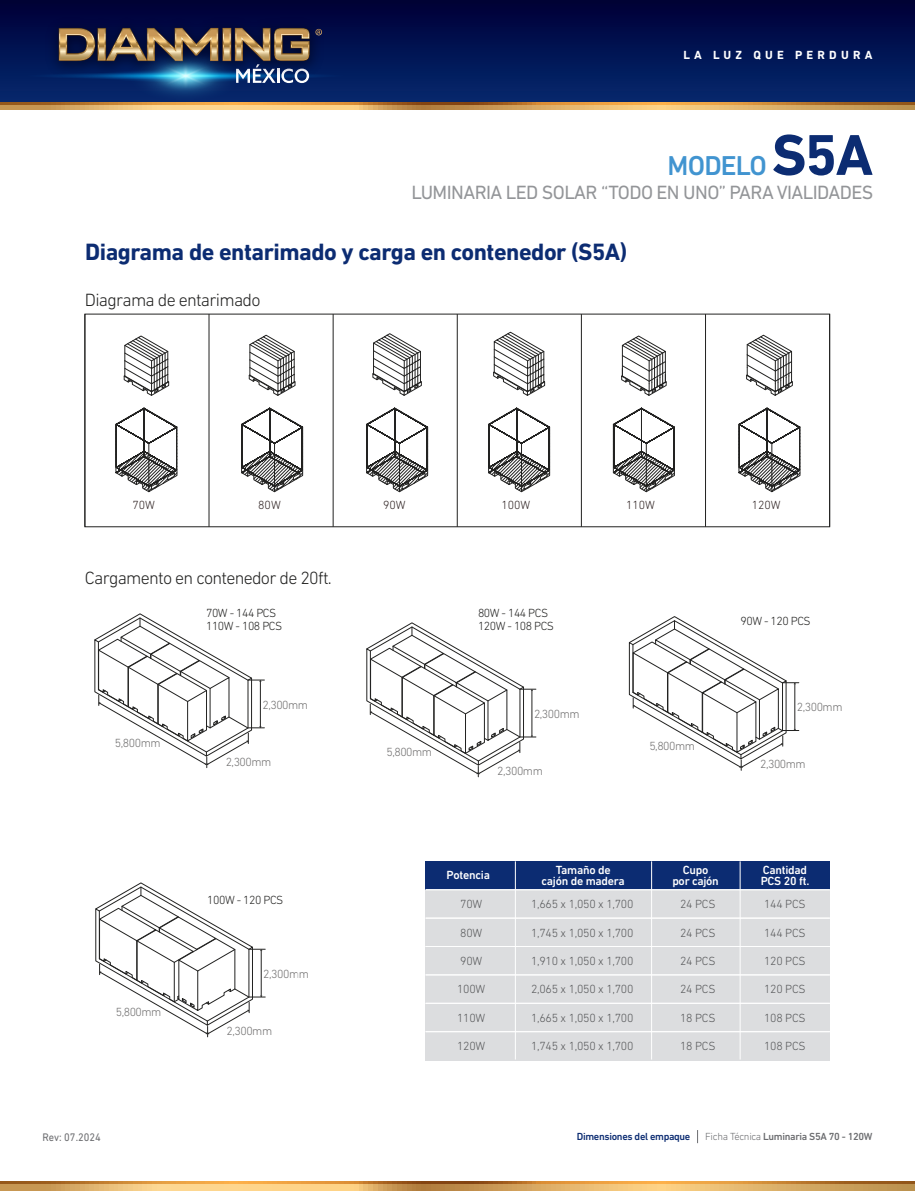
<style>
.page{position:relative;width:915px;height:1191px;background:#fff}
.page>*{position:absolute;margin:0;border:0;box-sizing:border-box;transform-origin:0 0}
.t1{font:500 27.75px "DIN Next LT Pro";letter-spacing:-.03em;color:#4194d0}
.t2{font:700 24px "DIN Next LT Pro";letter-spacing:-.02em;color:#0c2c72}
.t3{font:19.5px "DIN Next LT Pro";letter-spacing:-.03em;color:#939598}
.t4{font:300 18px "DIN Next LT Pro";letter-spacing:-.04em;color:#222221}
.t5{font:300 12px "DIN Next LT Pro";letter-spacing:-.02em;color:#57585a}
.t6{font:300 12px "DIN Next LT Pro";letter-spacing:-.04em;color:#6f6e6e}
.t7{font:300 12px/13.2px "DIN Next LT Pro";letter-spacing:-.04em;color:#222221}
.t8{font:500 12px "DIN Next LT Pro";letter-spacing:-.02em;color:#fff}
.t9{font:300 12px "DIN Next LT Pro";color:#2e2222}
.t10{font:700 12px "DIN Next LT Pro";letter-spacing:.35em;color:#fff}
.t11{font:11.1px "DIN Next LT Pro";color:#6c6d70;scale:.94 1}
.t12{font:500 10.5px "DIN Next LT Pro";letter-spacing:-.03em;color:#6c6d70}
.t13{font:500 10.5px "DIN Next LT Pro";letter-spacing:-.03em;color:#0c2c72}
.s1{font-weight:700;font-size:58.5px;color:#0c2c72}
.s2{font-weight:300}
</style>
<div class="page">
<div style="left:0;top:0;width:914px;height:106px;background:linear-gradient(to bottom,#000039,#13306a)"></div>
<img style="left:4px;top:0;width:360px;height:110px">
<svg style="left:21px;top:28px;width:328px;height:75px;background:#354363"></svg>
<svg style="left:0;top:1183px;width:914px;height:8px;background:#ddae66"></svg>
<svg style="left:0;top:1181px;width:914px;height:2px;background:#c88131"></svg>
<svg style="left:0;top:104px;width:914px;height:5px;background:#dbaa62"></svg>
<svg style="left:0;top:103px;width:914px;height:1px"></svg>
<hr style="left:829px;top:314px;width:1px;height:213px;background:#222221">
<hr style="left:705px;top:314px;width:1px;height:213px;background:#222221">
<hr style="left:581px;top:314px;width:1px;height:213px;background:#222221">
<hr style="left:457px;top:314px;width:1px;height:213px;background:#222221">
<hr style="left:333px;top:314px;width:1px;height:213px;background:#222221">
<hr style="left:209px;top:314px;width:1px;height:213px;background:#222221">
<hr style="left:85px;top:314px;width:1px;height:213px;background:#222221">
<svg style="left:248px;top:335px;width:48px;height:61px"></svg>
<svg style="left:124px;top:335px;width:45px;height:61px"></svg>
<svg style="left:372px;top:333px;width:50px;height:63px"></svg>
<svg style="left:493px;top:332px;width:52px;height:64px"></svg>
<svg style="left:621px;top:335px;width:45px;height:61px"></svg>
<svg style="left:746px;top:335px;width:46px;height:61px"></svg>
<svg style="left:115px;top:407px;width:62px;height:85px"></svg>
<svg style="left:241px;top:407px;width:62px;height:85px"></svg>
<svg style="left:366px;top:407px;width:62px;height:85px"></svg>
<svg style="left:488px;top:407px;width:62px;height:85px"></svg>
<svg style="left:612px;top:407px;width:62px;height:85px"></svg>
<svg style="left:738px;top:407px;width:62px;height:85px"></svg>
<svg style="left:94px;top:613px;width:170px;height:154px"></svg>
<svg style="left:628px;top:616px;width:170px;height:154px"></svg>
<svg style="left:95px;top:882px;width:170px;height:154px"></svg>
<svg style="left:366px;top:622px;width:169px;height:155px"></svg>
<div style="left:425px;top:861px;width:404px;height:199px;background:#dcdddf"></div>
<div style="left:425px;top:861px;width:404px;height:29px;background:#0c2c72"></div>
<svg style="left:697px;top:1130px;width:1px;height:13px"></svg>
<hr style="left:515px;top:861px;width:1px;height:198px;background:#fff">
<hr style="left:425px;top:974px;width:404px;height:1px;background:#fff">
<hr style="left:425px;top:917px;width:404px;height:1px;background:#fff">
<hr style="left:425px;top:1031px;width:404px;height:1px;background:#fff">
<hr style="left:425px;top:889px;width:404px;height:1px;background:#fff">
<hr style="left:425px;top:1003px;width:404px;height:1px;background:#fff">
<hr style="left:425px;top:946px;width:404px;height:1px;background:#fff">
<hr style="left:739px;top:861px;width:1px;height:198px;background:#fff">
<hr style="left:651px;top:861px;width:1px;height:198px;background:#fff">
<p class="t10" style="left:683px;top:48px;width:190px">LA LUZ QUE PERDURA</p>
<h1 class="t1" style="left:667px;top:149px;width:207px">MODELO <span class="s1">S5A</span></h1>
<h3 class="t3" style="left:411px;top:181px;width:463px">LUMINARIA LED SOLAR “TODO EN UNO” PARA VIALIDADES</h3>
<p class="t2" style="left:85px;top:238px;width:543px">Diagrama de entarimado y carga en contenedor (S5A)</p>
<p class="t4" style="left:85px;top:289px;width:177px">Diagrama de entarimado</p>
<p class="t9" style="left:132px;top:498px;width:24px">70W</p>
<p class="t9" style="left:258px;top:498px;width:24px">80W</p>
<p class="t9" style="left:383px;top:498px;width:24px">90W</p>
<p class="t9" style="left:501px;top:498px;width:30px">100W</p>
<p class="t9" style="left:626px;top:498px;width:30px">110W</p>
<p class="t9" style="left:751px;top:498px;width:30px">120W</p>
<p class="t4" style="left:85px;top:567px;width:248px">Cargamento en contenedor de 20ft.</p>
<p class="t7" style="left:206px;top:606px;width:78px">70W - 144 PCS<br>110W - 108 PCS</p>
<p class="t7" style="left:740px;top:614px;width:72px">90W - 120 PCS</p>
<p class="t7" style="left:478px;top:606px;width:78px">80W - 144 PCS<br>120W - 108 PCS</p>
<p class="t6" style="left:115px;top:736px;width:47px">5,800mm</p>
<p class="t6" style="left:262px;top:697px;width:47px">2,300mm</p>
<p class="t6" style="left:226px;top:754px;width:47px">2,300mm</p>
<p class="t6" style="left:116px;top:1005px;width:47px">5,800mm</p>
<p class="t7" style="left:207px;top:893px;width:78px">100W - 120 PCS</p>
<p class="t6" style="left:263px;top:967px;width:47px">2,300mm</p>
<p class="t6" style="left:226px;top:1023px;width:47px">2,300mm</p>
<p class="t6" style="left:386px;top:745px;width:47px">5,800mm</p>
<p class="t6" style="left:534px;top:707px;width:47px">2,300mm</p>
<p class="t6" style="left:497px;top:763px;width:47px">2,300mm</p>
<p class="t6" style="left:649px;top:739px;width:47px">5,800mm</p>
<p class="t6" style="left:796px;top:700px;width:47px">2,300mm</p>
<p class="t6" style="left:759px;top:757px;width:47px">2,300mm</p>
<p class="t8" style="left:446px;top:868px;width:45px">Potencia</p>
<p class="t8" style="left:555px;top:863px;width:56px">Tamaño de</p>
<p class="t8" style="left:541px;top:873px;width:85px">cajón de madera</p>
<p class="t8" style="left:682px;top:863px;width:27px">Cupo</p>
<p class="t8" style="left:672px;top:873px;width:48px">por cajón</p>
<p class="t8" style="left:762px;top:863px;width:46px">Cantidad</p>
<p class="t8" style="left:760px;top:873px;width:50px">PCS 20 ft.</p>
<p class="t5" style="left:460px;top:897px;width:24px">70W</p>
<p class="t5" style="left:531px;top:897px;width:104px">1,665 x 1,050 x 1,700</p>
<p class="t5" style="left:680px;top:897px;width:37px">24 PCS</p>
<p class="t5" style="left:763px;top:897px;width:43px">144 PCS</p>
<p class="t5" style="left:460px;top:925px;width:24px">80W</p>
<p class="t5" style="left:531px;top:925px;width:104px">1,745 x 1,050 x 1,700</p>
<p class="t5" style="left:680px;top:925px;width:37px">24 PCS</p>
<p class="t5" style="left:763px;top:925px;width:43px">144 PCS</p>
<p class="t5" style="left:460px;top:954px;width:24px">90W</p>
<p class="t5" style="left:531px;top:954px;width:104px">1,910 x 1,050 x 1,700</p>
<p class="t5" style="left:680px;top:954px;width:37px">24 PCS</p>
<p class="t5" style="left:763px;top:954px;width:43px">120 PCS</p>
<p class="t5" style="left:457px;top:982px;width:30px">100W</p>
<p class="t5" style="left:531px;top:982px;width:104px">2,065 x 1,050 x 1,700</p>
<p class="t5" style="left:680px;top:982px;width:37px">24 PCS</p>
<p class="t5" style="left:763px;top:982px;width:43px">120 PCS</p>
<p class="t5" style="left:457px;top:1010px;width:30px">110W</p>
<p class="t5" style="left:531px;top:1010px;width:104px">1,665 x 1,050 x 1,700</p>
<p class="t5" style="left:680px;top:1010px;width:37px">18 PCS</p>
<p class="t5" style="left:763px;top:1010px;width:43px">108 PCS</p>
<p class="t5" style="left:457px;top:1038px;width:30px">120W</p>
<p class="t5" style="left:531px;top:1038px;width:104px">1,745 x 1,050 x 1,700</p>
<p class="t5" style="left:680px;top:1038px;width:37px">18 PCS</p>
<p class="t5" style="left:763px;top:1038px;width:43px">108 PCS</p>
<p class="t11" style="left:43px;top:1130px;width:63px">Rev: 07.2024</p>
<p class="t13" style="left:576px;top:1130px;width:115px">Dimensiones del empaque</p>
<p class="t12" style="left:705px;top:1130px;width:169px"><span class="s2">Ficha Técnica</span> Luminaria S5A 70 - 120W</p>
</div>
